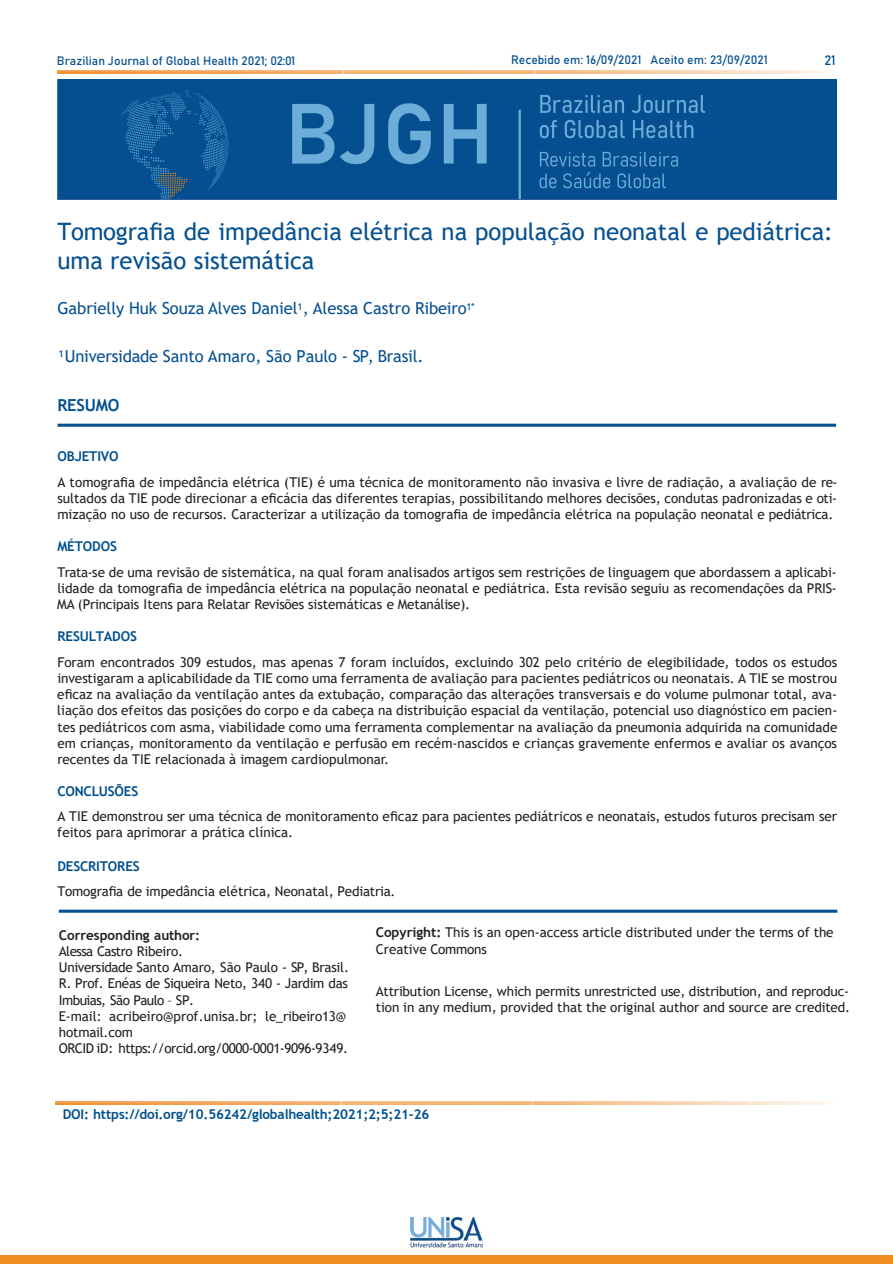
<style>
.page{position:relative;width:893px;height:1264px;background:#fff}
.page>*{position:absolute;margin:0;border:0;box-sizing:border-box;transform-origin:0 0}
.t1{font:24px/28.8px "Trebuchet MS";color:#055090}
.t2{font:16.5px "Trebuchet MS";letter-spacing:-.005em;color:#055090}
.t3{font:700 16.5px "Trebuchet MS";letter-spacing:-.015em;color:#01508e}
.t4{font:13.5px/16.2px "Trebuchet MS";letter-spacing:-.005em;color:#231f20}
.t5{font:13.5px/16.2px "Trebuchet MS";letter-spacing:-.03em;color:#231f20}
.t6{font:700 13.5px "Trebuchet MS";letter-spacing:-.015em;color:#01508e}
.t7{font:700 13.5px "Trebuchet MS";letter-spacing:-.005em;color:#231f20}
.t8{font:13.5px "Trebuchet MS";letter-spacing:-.04em;color:#231f20}
.t9{font:700 13.5px "Trebuchet MS";letter-spacing:-.01em;color:#01508d}
.t10{font:13.5px "Bahnschrift";color:#01508e}
.t11{font:12px "Bahnschrift";color:#055090}
.s1{font-weight:700}
</style>
<div class="page">
<img style="left:57px;top:71px;width:771px;height:2px">
<div style="left:0;top:1254px;width:892px;height:9px;background:#f18d20"></div>
<img style="left:410px;top:1217px;width:73px;height:30px">
<hr style="left:59px;top:909px;width:778px;height:3px;background:#01508e">
<hr style="left:58px;top:423px;width:778px;height:3px;background:#01508e">
<img style="left:57px;top:79px;width:779px;height:120px">
<img style="left:55px;top:1101px;width:770px;height:2px">
<p class="t11" style="left:511px;top:51px;width:258px">Recebido em: 16/09/2021 Aceito em: 23/09/2021</p>
<p class="t11" style="left:57px;top:52px;width:240px">Brazilian Journal of Global Health 2021; 02:01</p>
<p class="t10" style="left:824px;top:50px;width:13px">21</p>
<p class="t1" style="left:57px;top:217px;width:777px">Tomografia de impedância elétrica na população neonatal e pediátrica: uma revisão sistemática</p>
<p class="t2" style="left:57px;top:298px;width:419px">Gabrielly Huk Souza Alves Daniel<sup>1</sup>, Alessa Castro Ribeiro<sup>1*</sup></p>
<p class="t2" style="left:57px;top:345px;width:367px">¹Universidade Santo Amaro, São Paulo - SP, Brasil.</p>
<p class="t3" style="left:57px;top:395px;width:64px">RESUMO</p>
<p class="t9" style="left:57px;top:448px;width:63px">OBJETIVO</p>
<p class="t4" style="left:57px;top:473px;width:781px;text-align:justify">A tomografia de impedância elétrica (TIE) é uma técnica de monitoramento não invasiva e livre de radiação, a avaliação de re&shy;sultados da TIE pode direcionar a eficácia das diferentes terapias, possibilitando melhores decisões, condutas padronizadas e oti&shy;mização no uso de recursos. Caracterizar a utilização da tomografia de impedância elétrica na população neonatal e pediátrica.</p>
<p class="t6" style="left:57px;top:538px;width:61px">MÉTODOS</p>
<p class="t4" style="left:57px;top:563px;width:781px;text-align:justify">Trata-se de uma revisão de sistemática, na qual foram analisados artigos sem restrições de linguagem que abordassem a aplicabi&shy;lidade da tomografia de impedância elétrica na população neonatal e pediátrica. Esta revisão seguiu as recomendações da PRIS-MA (Principais Itens para Relatar Revisões sistemáticas e Metanálise).</p>
<p class="t6" style="left:57px;top:628px;width:81px">RESULTADOS</p>
<p class="t4" style="left:57px;top:653px;width:781px;text-align:justify">Foram encontrados 309 estudos, mas apenas 7 foram incluídos, excluindo 302 pelo critério de elegibilidade, todos os estudos investigaram a aplicabilidade da TIE como uma ferramenta de avaliação para pacientes pediátricos ou neonatais. A TIE se mostrou eficaz na avaliação da ventilação antes da extubação, comparação das alterações transversais e do volume pulmonar total, ava&shy;liação dos efeitos das posições do corpo e da cabeça na distribuição espacial da ventilação, potencial uso diagnóstico em pacien&shy;tes pediátricos com asma, viabilidade como uma ferramenta complementar na avaliação da pneumonia adquirida na comunidade em crianças, monitoramento da ventilação e perfusão em recém-nascidos e crianças gravemente enfermos e avaliar os avanços recentes da TIE relacionada à imagem cardiopulmonar.</p>
<p class="t6" style="left:57px;top:783px;width:83px">CONCLUSÕES</p>
<p class="t4" style="left:57px;top:807px;width:781px">A TIE demonstrou ser uma técnica de monitoramento eficaz para pacientes pediátricos e neonatais, estudos futuros precisam ser feitos para aprimorar a prática clínica.</p>
<p class="t6" style="left:57px;top:857px;width:84px">DESCRITORES</p>
<p class="t4" style="left:57px;top:883px;width:339px">Tomografia de impedância elétrica, Neonatal, Pediatria.</p>
<p class="t7" style="left:59px;top:926px;width:143px">Corresponding author:</p>
<p class="t8" style="left:59px;top:942px;width:126px">Alessa Castro Ribeiro.</p>
<p class="t4" style="left:59px;top:958px;width:291px">Universidade Santo Amaro, São Paulo - SP, Brasil.</p>
<p class="t5" style="left:59px;top:975px;width:290px">R. Prof. Enéas de Siqueira Neto, 340 - Jardim das<br>Imbuias, São Paulo – SP.</p>
<p class="t4" style="left:59px;top:1007px;width:289px">E-mail: acribeiro@prof.unisa.br; le_ribeiro13@ hotmail.com</p>
<p class="t5" style="left:59px;top:1039px;width:291px">ORCID iD: https://orcid.org/0000-0001-9096-9349.</p>
<p class="t4" style="left:376px;top:924px;width:459px"><span class="s1">Copyright:</span> This is an open-access article distributed under the terms of the<br>Creative Commons</p>
<p class="t4" style="left:376px;top:982px;width:476px">Attribution License, which permits unrestricted use, distribution, and reproduc&shy;tion in any medium, provided that the original author and source are credited.</p>
<p class="t6" style="left:63px;top:1105px;width:368px">DOI: https://doi.org/10.56242/globalhealth;2021;2;5;21-26</p>
</div>
